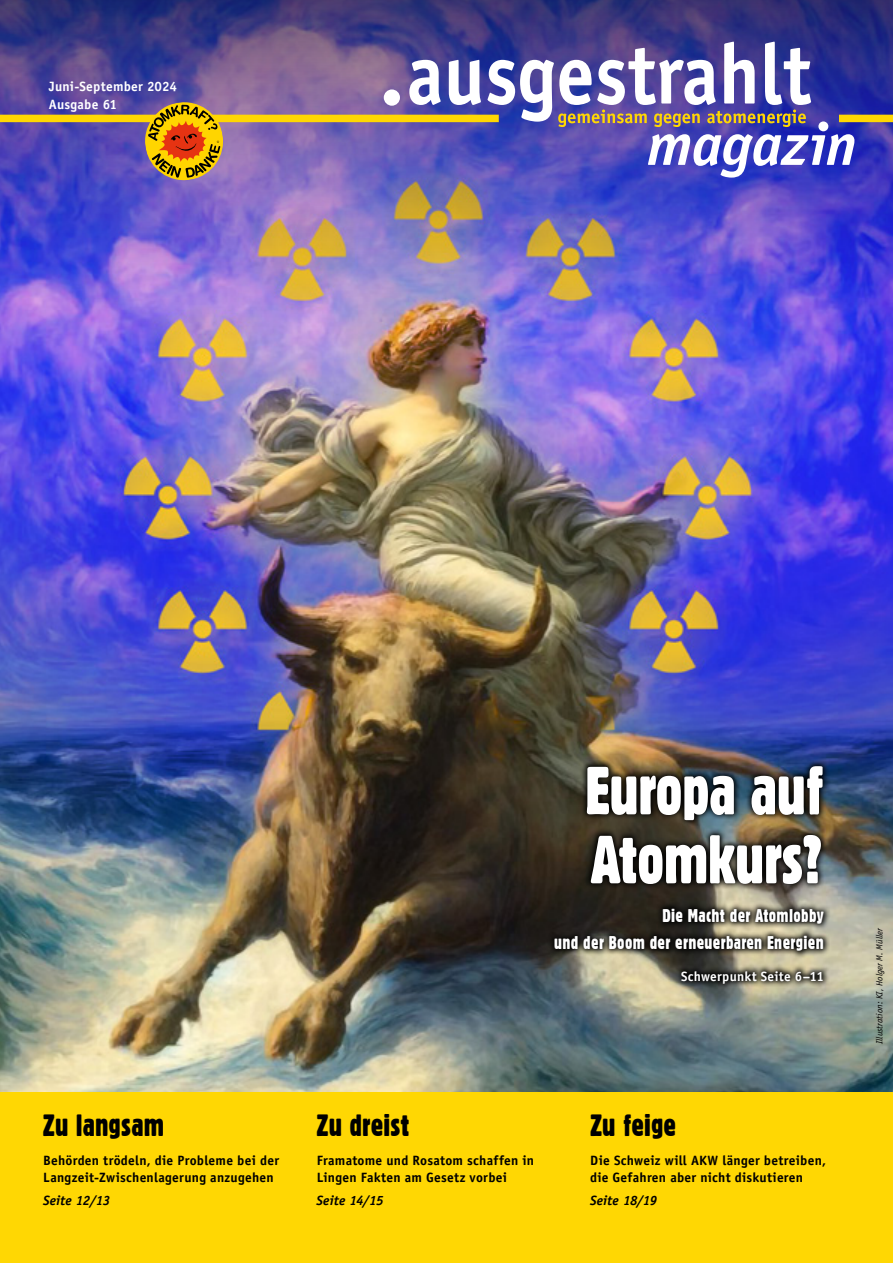
<style>
.page{position:relative;width:893px;height:1263px;background:#fff}
.page>*{position:absolute;margin:0;border:0;box-sizing:border-box;transform-origin:0 0}
.t1{font:66px/69px "Bloc Ext Cond A";letter-spacing:-.01em;color:#fff}
.t2{font:italic 700 60px "Officina Sans Std";letter-spacing:-.015em;color:#fff}
.t3{font:30px "Bloc Ext Cond A";letter-spacing:.005em;color:#000}
.t4{font:18px/27px "Bloc Ext Cond A";letter-spacing:.02em;color:#fff;text-align:right}
.t5{font:700 13.5px/16.2px "Officina Sans Std";letter-spacing:.015em;color:#000}
.t6{font:700 13.5px/18px "Officina Sans Std";letter-spacing:.015em;color:#fff}
.t7{font:italic 700 13.5px "Officina Sans Std";color:#000}
.t8{font:italic 9px "Officina Sans Std";color:#000}
</style>
<div class="page">
<img style="left:0;top:354px;width:893px;height:738px">
<img style="left:0;top:0;width:893px;height:354px">
<div style="left:0;top:115px;width:499px;height:7px;background:#ffd703"></div>
<div style="left:839px;top:115px;width:54px;height:7px;background:#ffd703"></div>
<svg style="left:409px;top:42px;width:402px;height:85px"></svg>
<svg style="left:142px;top:99px;width:84px;height:84px;background:#b27e38"></svg>
<div style="left:0;top:1092px;width:893px;height:171px;background:#ffd703"></div>
<div style="left:384px;top:89px;width:16px;height:17px;background:#fff;border-radius:50%"></div>
<img style="left:547px;top:760px;width:284px;height:229px">
<p class="t6" style="left:49px;top:78px;width:130px">Juni-September 2024<br>Ausgabe 61</p>
<h2 class="t2" style="left:647px;top:108px;width:211px">magazin</h2>
<h1 class="t1" style="left:585px;top:756px;width:240px">Europa auf<br>Atomkurs?</h1>
<h3 class="t4" style="left:554px;top:902px;width:271px">Die Macht der Atomlobby<br>und der Boom der erneuerbaren Energien</h3>
<p class="t6" style="left:681px;top:967px;width:144px">Schwerpunkt Seite 6–11</p>
<h3 class="t3" style="left:43px;top:1107px;width:123px">Zu langsam</h3>
<p class="t5" style="left:43px;top:1152px;width:237px">Behörden trödeln, die Probleme bei der<br>Langzeit-Zwischenlagerung anzugehen</p>
<p class="t7" style="left:43px;top:1192px;width:69px">Seite 12/13</p>
<h3 class="t3" style="left:316px;top:1107px;width:94px">Zu dreist</h3>
<p class="t5" style="left:317px;top:1152px;width:219px">Framatome und Rosatom schaffen in<br>Lingen Fakten am Gesetz vorbei</p>
<p class="t7" style="left:317px;top:1192px;width:69px">Seite 14/15</p>
<h3 class="t3" style="left:590px;top:1107px;width:87px">Zu feige</h3>
<p class="t5" style="left:590px;top:1152px;width:237px">Die Schweiz will AKW länger betreiben, die Gefahren aber nicht diskutieren</p>
<p class="t7" style="left:590px;top:1192px;width:69px">Seite 18/19</p>
<p class="t8" style="left:874px;top:1044px;width:118px;rotate:-90deg">Illustration: KI, Holger M. Müller</p>
</div>
